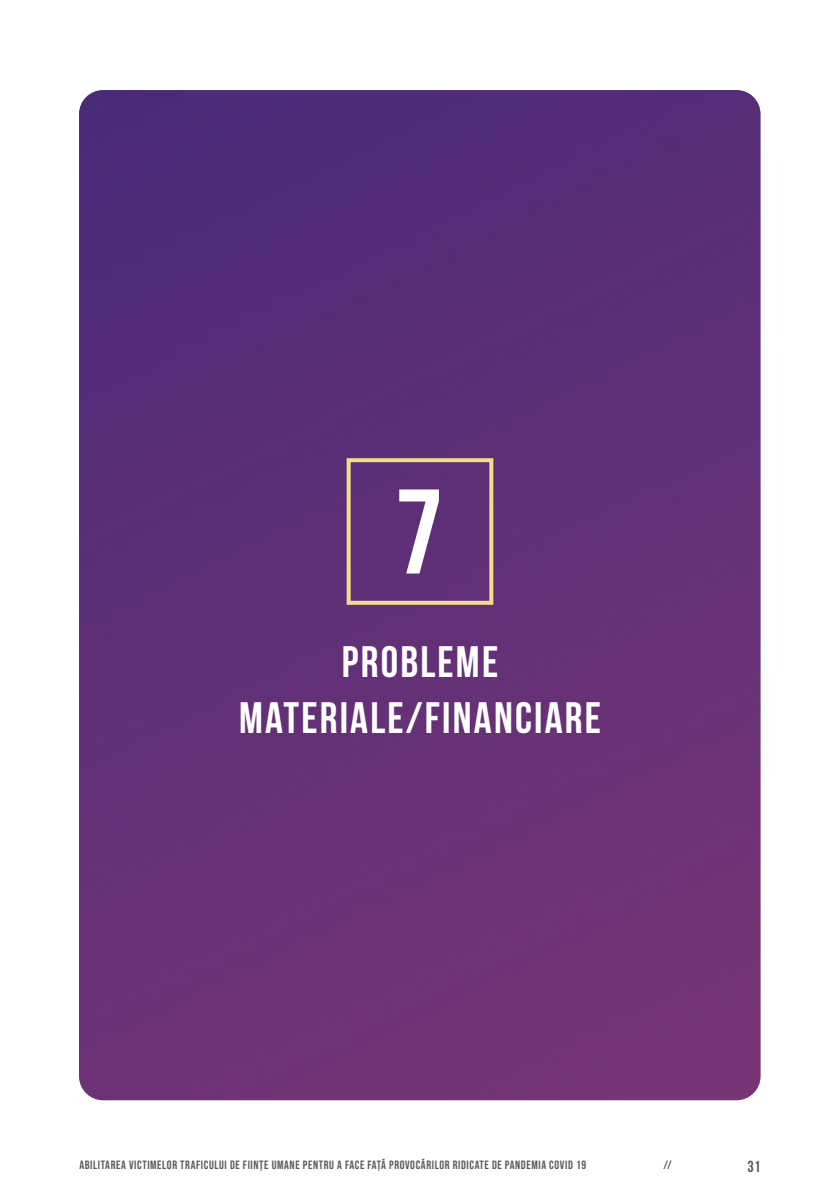
<style>
.page{position:relative;width:840px;height:1191px;background:#fff}
.page>*{position:absolute;margin:0;border:0;box-sizing:border-box;transform-origin:0 0}
.t1{font:700 120px "Bebas Neue";color:#fff}
.t2{font:700 44px/56px "Bebas Neue";letter-spacing:.05em;color:#fff;text-align:center}
.t3{font:700 16px "Bebas Neue";color:#58595b}
.t4{font:12px "Bebas Neue";letter-spacing:.05em;color:#58595b}
</style>
<div class="page">
<img style="left:79px;top:90px;width:681px;height:1010px">
<div style="left:346px;top:458px;width:147px;height:147px;border:4px solid #f5dc8b"></div>
<h1 class="t1" style="left:395px;top:472px;width:49px">7</h1>
<h2 class="t2" style="left:239px;top:634px;width:363px">PROBLEME<br>MATERIALE/FINANCIARE</h2>
<p class="t4" style="left:79px;top:1158px;width:508px">ABILITAREA VICTIMELOR TRAFICULUI DE FIINȚE UMANE PENTRU A FACE FAȚĂ PROVOCĂRILOR RIDICATE DE PANDEMIA COVID 19</p>
<p class="t4" style="left:663px;top:1158px;width:10px">//</p>
<h3 class="t3" style="left:747px;top:1158px;width:15px">31</h3>
</div>
